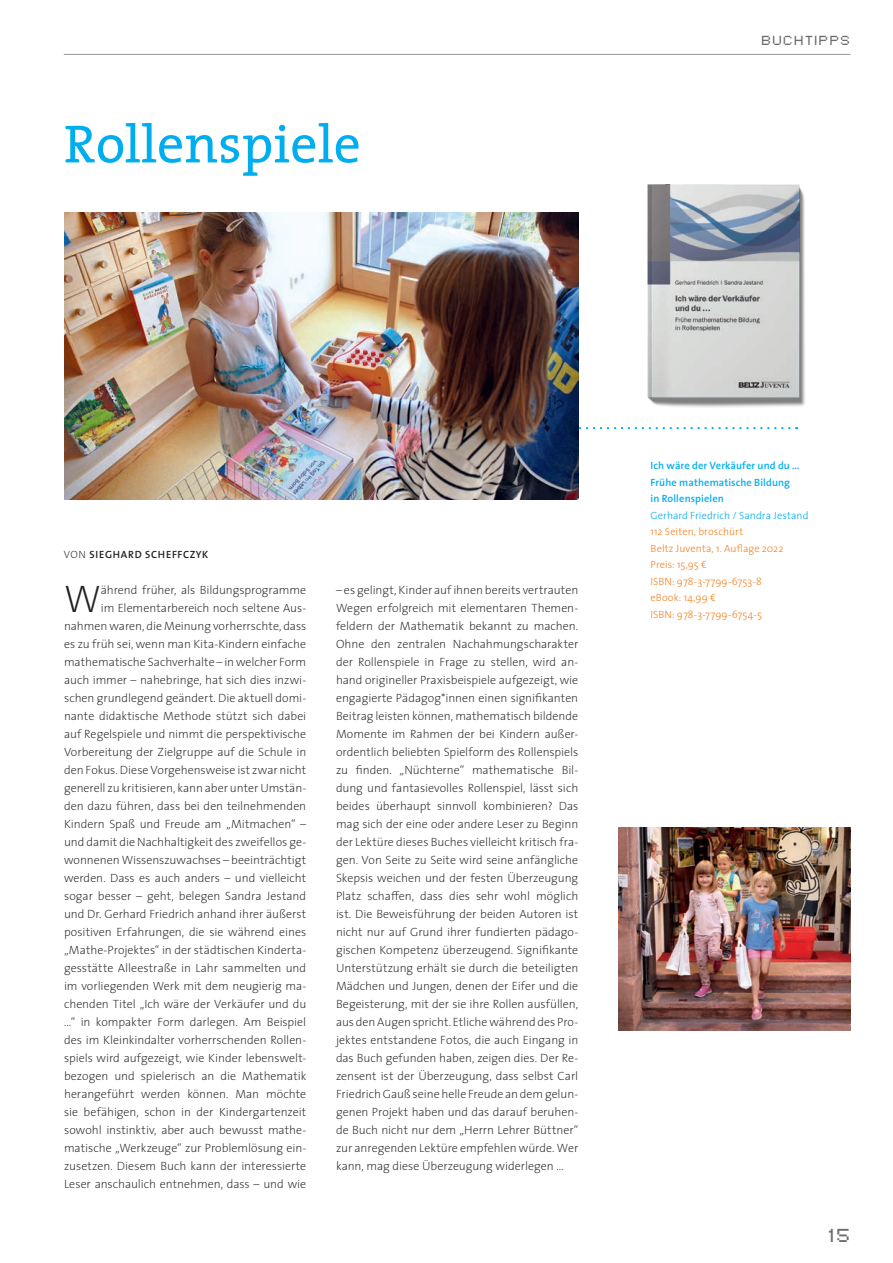
<style>
.page{position:relative;width:893px;height:1263px;background:#fff}
.page>*{position:absolute;margin:0;border:0;box-sizing:border-box;transform-origin:0 0}
.t1{font:54px "The Serif";color:#00aeef}
.t2{font:200 38.7px "The Sans";color:#231f20}
.t3{font:15px "Pixel FJ8 pt 1 Normal";color:#6c6d70}
.t4{font:200 12px/18px "The Sans";color:#231f20;text-align:right}
.t5{font:300 10.5px/16.5px "The Sans";letter-spacing:.005em;color:#f58220}
.t6{font:600 10.5px/16.5px "The Sans";letter-spacing:.01em;color:#00aeef}
.t7{font:300 10.5px "The Sans";letter-spacing:.005em;color:#00aeef}
.t8{font:600 10.5px "The Sans";letter-spacing:.065em;color:#231f20}
.t9{font:10.5px "Pixel FJ8 pt 1 Normal";letter-spacing:.16em;color:#6c6d70}
.s1{font-weight:200}
</style>
<div class="page">
<img style="left:573px;top:184px;width:232px;height:264px">
<svg style="left:578px;top:427px;width:211px;height:2px"></svg>
<hr style="left:64px;top:54px;width:786px;height:1px;background:#939598">
<img style="left:64px;top:213px;width:514px;height:287px">
<img style="left:619px;top:827px;width:231px;height:203px">
<h1 class="t1" style="left:64px;top:99px;width:298px">Rollenspiele</h1>
<p class="t9" style="left:762px;top:32px;width:90px">BUCHTIPPS</p>
<p class="t8" style="left:64px;top:546px;width:146px"><span class="s1">VON</span> SIEGHARD SCHEFFCZYK</p>
<h2 class="t2" style="left:64px;top:578px;width:38px">W</h2>
<p class="t4" style="left:64px;top:581px;width:244px">ährend früher, als Bildungsprogramme<br>im Elementarbereich noch seltene Aus&shy;nahmen waren, die Meinung vorherrschte, dass es zu früh sei, wenn man Kita-Kindern einfache mathematische Sachverhalte – in welcher Form auch immer – nahebringe, hat sich dies inzwi&shy;schen grundlegend geändert. Die aktuell domi&shy;nante didaktische Methode stützt sich dabei auf Regelspiele und nimmt die perspektivische Vorbereitung der Zielgruppe auf die Schule in den Fokus. Diese Vorgehensweise ist zwar nicht generell zu kritisieren, kann aber unter Umstän&shy;den dazu führen, dass bei den teilnehmenden Kindern Spaß und Freude am „Mitmachen“ – und damit die Nachhaltigkeit des zweifellos ge&shy;wonnenen Wissenszuwachses – beeinträchtigt werden. Dass es auch anders – und vielleicht sogar besser – geht, belegen Sandra Jestand und Dr. Gerhard Friedrich anhand ihrer äußerst positiven Erfahrungen, die sie während eines „Mathe-Projektes“ in der städtischen Kinderta&shy;gesstätte Alleestraße in Lahr sammelten und im vorliegenden Werk mit dem neugierig ma&shy;chenden Titel „Ich wäre der Verkäufer und du …“ in kompakter Form darlegen. Am Beispiel des im Kleinkindalter vorherrschenden Rollen&shy;spiels wird aufgezeigt, wie Kinder lebenswelt&shy;bezogen und spielerisch an die Mathematik herangeführt werden können. Man möchte sie befähigen, schon in der Kindergartenzeit sowohl instinktiv, aber auch bewusst mathe&shy;matische „Werkzeuge“ zur Problemlösung ein&shy;zusetzen. Diesem Buch kann der interessierte Leser anschaulich entnehmen, dass – und wie</p>
<p class="t4" style="left:336px;top:581px;width:244px;text-align:justify">– es gelingt, Kinder auf ihnen bereits vertrauten Wegen erfolgreich mit elementaren Themen&shy;feldern der Mathematik bekannt zu machen.<br>Ohne den zentralen Nachahmungscharakter der Rollenspiele in Frage zu stellen, wird an&shy;hand origineller Praxisbeispiele aufgezeigt, wie engagierte Pädagog*innen einen signifikanten Beitrag leisten können, mathematisch bildende Momente im Rahmen der bei Kindern außer&shy;ordentlich beliebten Spielform des Rollenspiels zu finden. „Nüchterne“ mathematische Bil&shy;dung und fantasievolles Rollenspiel, lässt sich beides überhaupt sinnvoll kombinieren? Das mag sich der eine oder andere Leser zu Beginn der Lektüre dieses Buches vielleicht kritisch fra&shy;gen. Von Seite zu Seite wird seine anfängliche Skepsis weichen und der festen Überzeugung Platz schaffen, dass dies sehr wohl möglich ist. Die Beweisführung der beiden Autoren ist nicht nur auf Grund ihrer fundierten pädago&shy;gischen Kompetenz überzeugend. Signifikante Unterstützung erhält sie durch die beteiligten Mädchen und Jungen, denen der Eifer und die Begeisterung, mit der sie ihre Rollen ausfüllen, aus den Augen spricht. Etliche während des Pro&shy;jektes entstandene Fotos, die auch Eingang in das Buch gefunden haben, zeigen dies. Der Re&shy;zensent ist der Überzeugung, dass selbst Carl Friedrich Gauß seine helle Freude an dem gelun&shy;genen Projekt haben und das darauf beruhen&shy;de Buch nicht nur dem „Herrn Lehrer Büttner“ zur anregenden Lektüre empfehlen würde. Wer kann, mag diese Überzeugung widerlegen …</p>
<p class="t6" style="left:651px;top:457px;width:150px">Ich wäre der Verkäufer und du …<br>Frühe mathematische Bildung in Rollenspielen</p>
<p class="t7" style="left:651px;top:506px;width:159px">Gerhard Friedrich / Sandra Jestand</p>
<p class="t5" style="left:651px;top:523px;width:134px">112 Seiten, broschürt<br>Beltz Juventa, 1. Auflage 2022<br>Preis: 15,95 €<br>ISBN: 978-3-7799-6753-8 eBook: 14,99 €<br>ISBN: 978-3-7799-6754-5</p>
<p class="t3" style="left:829px;top:1223px;width:23px">15</p>
</div>
